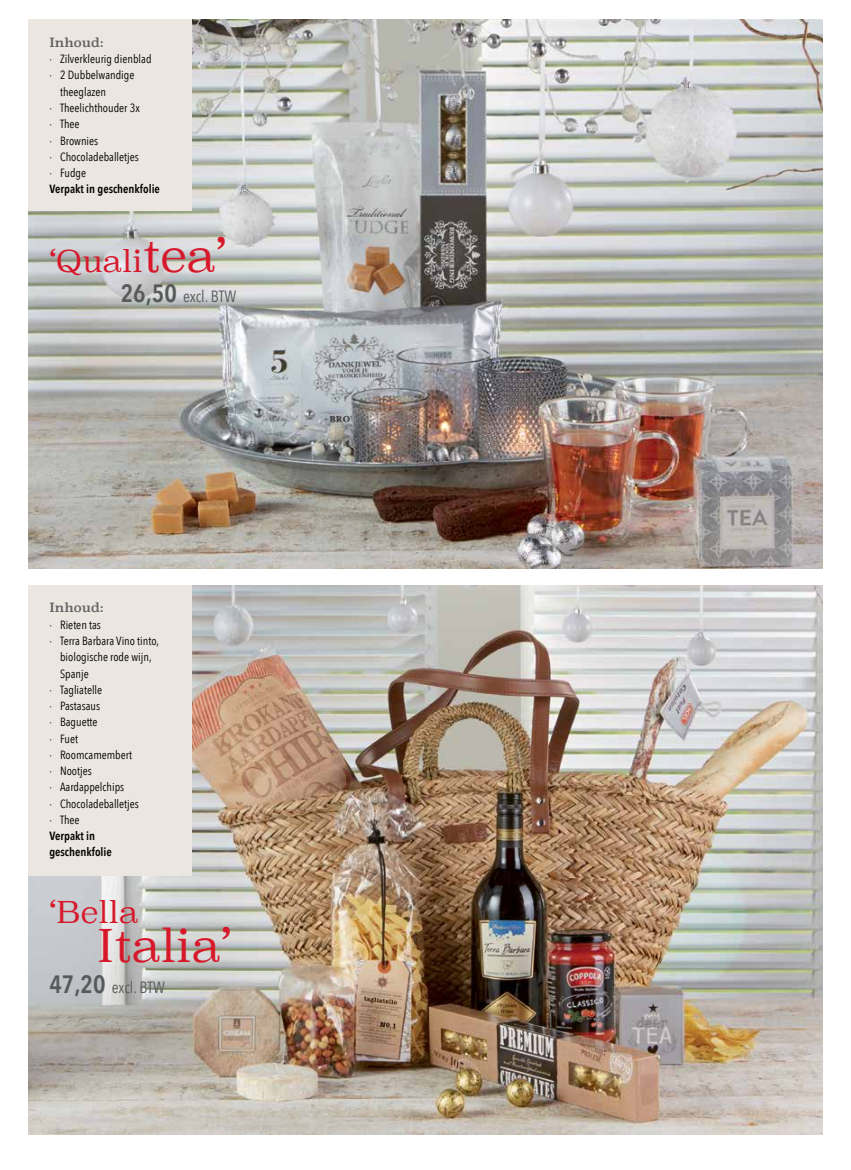
<style>
.page{position:relative;width:851px;height:1170px;background:#fff}
.page>*{position:absolute;margin:0;border:0;box-sizing:border-box;transform-origin:0 0}
.t1{font:300 45px "Superclarendon";color:#d7182a}
.t2{font:300 30px "Superclarendon";color:#d7182a}
.t3{font:16.25px "Avenir Next Condensed";color:#58595b}
.t4{font:12.5px "Superclarendon";color:#616264}
.t5{font:11.88px "Avenir Next Condensed";color:#000}
.t6{font:600 11.88px/16.2px "Avenir Next Condensed";color:#000}
.s1{font-size:45px}
.s2{font-weight:600;font-size:25px}
</style>
<div class="page">
<img style="left:28px;top:19px;width:794px;height:549px">
<img style="left:28px;top:585px;width:794px;height:548px">
<div style="left:28px;top:19px;width:164px;height:191px;background:#ebe6df"></div>
<div style="left:28px;top:585px;width:164px;height:290px;background:#ebe6df"></div>
<p class="t4" style="left:49px;top:34px;width:56px">Inhoud:</p>
<p class="t5" style="left:49px;top:49px;width:104px">· Zilverkleurig dienblad</p>
<p class="t5" style="left:49px;top:65px;width:87px">· 2 Dubbelwandige</p>
<p class="t5" style="left:60px;top:81px;width:48px">theeglazen</p>
<p class="t5" style="left:49px;top:98px;width:92px">· Theelichthouder 3x</p>
<p class="t5" style="left:49px;top:114px;width:32px">· Thee</p>
<p class="t5" style="left:49px;top:130px;width:50px">· Brownies</p>
<p class="t5" style="left:49px;top:146px;width:91px">· Chocoladeballetjes</p>
<p class="t5" style="left:49px;top:163px;width:38px">· Fudge</p>
<p class="t6" style="left:49px;top:181px;width:112px">Verpakt in geschenkfolie</p>
<h2 class="t2" style="left:49px;top:241px;width:179px">‘Quali<span class="s1">tea’</span></h2>
<h3 class="t3" style="left:121px;top:282px;width:117px"><span class="s2">26,50</span> excl. BTW</h3>
<p class="t4" style="left:49px;top:599px;width:56px">Inhoud:</p>
<p class="t5" style="left:49px;top:614px;width:53px">· Rieten tas</p>
<p class="t5" style="left:49px;top:630px;width:111px">· Terra Barbara Vino tinto,</p>
<p class="t5" style="left:60px;top:647px;width:93px">biologische rode wijn,</p>
<p class="t5" style="left:60px;top:663px;width:30px">Spanje</p>
<p class="t5" style="left:49px;top:679px;width:54px">· Tagliatelle</p>
<p class="t5" style="left:49px;top:695px;width:52px">· Pastasaus</p>
<p class="t5" style="left:49px;top:712px;width:50px">· Baguette</p>
<p class="t5" style="left:49px;top:728px;width:30px">· Fuet</p>
<p class="t5" style="left:49px;top:744px;width:84px">· Roomcamembert</p>
<p class="t5" style="left:49px;top:760px;width:44px">· Nootjes</p>
<p class="t5" style="left:49px;top:777px;width:76px">· Aardappelchips</p>
<p class="t5" style="left:49px;top:793px;width:91px">· Chocoladeballetjes</p>
<p class="t5" style="left:49px;top:809px;width:32px">· Thee</p>
<p class="t6" style="left:49px;top:827px;width:64px">Verpakt in geschenkfolie</p>
<h2 class="t2" style="left:49px;top:891px;width:91px">‘Bella</h2>
<h1 class="t1" style="left:97px;top:915px;width:136px">Italia’</h1>
<h3 class="t3" style="left:49px;top:973px;width:117px"><span class="s2">47,20</span> excl. BTW</h3>
</div>
